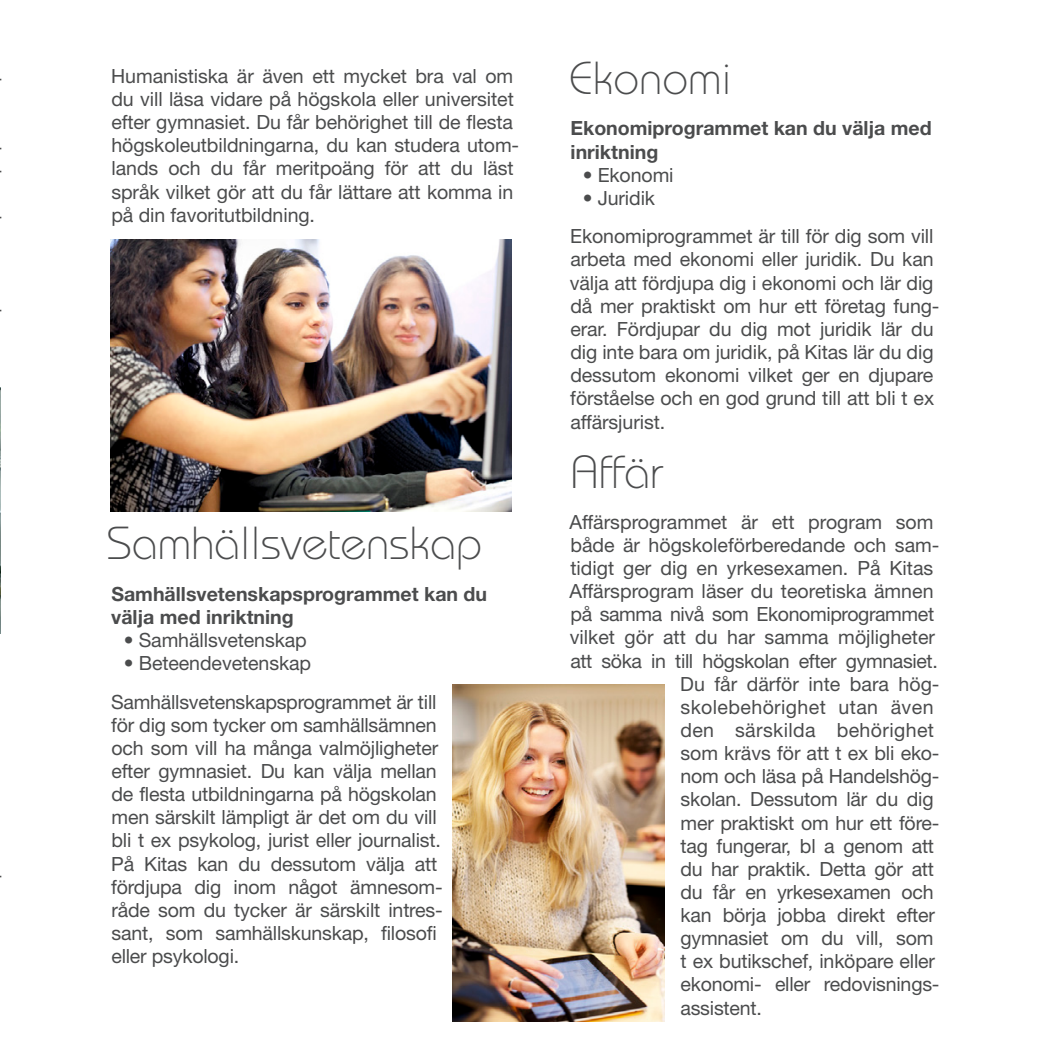
<style>
.page{position:relative;width:1042px;height:1042px;background:#fff}
.page>*{position:absolute;margin:0;border:0;box-sizing:border-box;transform-origin:0 0}
.t1{font:300 46.2px "Bauhaus Std";color:#4b4c4d}
.t2{font:19.6px/23.1px "Helvetica Neue LT Std";letter-spacing:-.005em;color:#4b4c4d}
.t3{font:700 19.6px/23.4px "Helvetica Neue LT Std";color:#4b4c4d}
.t4{font:19.6px "Helvetica Neue LT Std";letter-spacing:.02em;color:#4b4c4d}
</style>
<div class="page">
<img style="left:453px;top:685px;width:211px;height:336px">
<img style="left:111px;top:239px;width:401px;height:272px">
<img style="left:0;top:387px;width:1px;height:246px">
<p class="t2" style="left:111px;top:64px;width:409px">Humanistiska är även ett mycket bra val om du vill läsa vidare på högskola eller universitet efter gymnasiet. Du får behörighet till de flesta högskoleutbildningarna, du kan studera utom&shy;lands och du får meritpoäng för att du läst språk vilket gör att du får lättare att komma in på din favoritutbildning.</p>
<p class="t1" style="left:107px;top:516px;width:377px">Samhällsvetenskap</p>
<p class="t3" style="left:111px;top:581px;width:377px">Samhällsvetenskapsprogrammet kan du välja med inriktning</p>
<p class="t2" style="left:124px;top:628px;width:185px">• Samhällsvetenskap</p>
<p class="t2" style="left:111px;top:644px;width:327px;line-height:38.3px;text-indent:13px">• Beteendevetenskap<br>Samhällsvetenskapsprogrammet är till</p>
<p class="t2" style="left:111px;top:713px;width:333px">för dig som tycker om samhällsämnen och som vill ha många valmöjligheter efter gymnasiet. Du kan välja mellan de flesta utbildningarna på högskolan men särskilt lämpligt är det om du vill bli t ex psykolog, jurist eller journalist.<br>På Kitas kan du dessutom välja att fördjupa dig inom något ämnesom&shy;råde som du tycker är särskilt intres&shy;sant, som samhällskunskap, filosofi eller psykologi.</p>
<p class="t1" style="left:570px;top:51px;width:163px">Ekonomi</p>
<p class="t3" style="left:570px;top:116px;width:363px">Ekonomiprogrammet kan du välja med inriktning</p>
<p class="t2" style="left:583px;top:163px;width:92px">• Ekonomi</p>
<p class="t2" style="left:570px;top:179px;width:365px;line-height:38.3px;text-indent:12px">• Juridik<br>Ekonomiprogrammet är till för dig som vill</p>
<p class="t2" style="left:570px;top:248px;width:371px">arbeta med ekonomi eller juridik. Du kan välja att fördjupa dig i ekonomi och lär dig då mer praktiskt om hur ett företag fung&shy;erar. Fördjupar du dig mot juridik lär du dig inte bara om juridik, på Kitas lär du dig dessutom ekonomi vilket ger en djupare förståelse och en god grund till att bli t ex affärsjurist.</p>
<p class="t1" style="left:570px;top:445px;width:94px">Affär</p>
<p class="t2" style="left:569px;top:510px;width:366px">Affärsprogrammet är ett program som</p>
<p class="t2" style="left:570px;top:533px;width:371px">både är högskoleförberedande och sam-</p>
<p class="t2" style="left:570px;top:556px;width:364px">tidigt ger dig en yrkesexamen. På Kitas</p>
<p class="t2" style="left:569px;top:579px;width:366px">Affärsprogram läser du teoretiska ämnen</p>
<p class="t2" style="left:570px;top:602px;width:365px">på samma nivå som Ekonomiprogrammet</p>
<p class="t2" style="left:570px;top:626px;width:367px">vilket gör att du har samma möjligheter</p>
<p class="t2" style="left:570px;top:649px;width:369px">att söka in till högskolan efter gymnasiet.</p>
<p class="t2" style="left:680px;top:672px;width:261px">Du får därför inte bara hög-</p>
<p class="t4" style="left:680px;top:695px;width:255px">skolebehörighet utan även</p>
<p class="t4" style="left:680px;top:718px;width:255px">den särskilda behörighet</p>
<p class="t2" style="left:680px;top:741px;width:261px">som krävs för att t ex bli eko-</p>
<p class="t2" style="left:680px;top:764px;width:260px">nom och läsa på Handelshög-</p>
<p class="t2" style="left:680px;top:787px;width:255px">skolan. Dessutom lär du dig</p>
<p class="t2" style="left:680px;top:811px;width:260px">mer praktiskt om hur ett före-</p>
<p class="t2" style="left:680px;top:834px;width:255px">tag fungerar, bl a genom att</p>
<p class="t2" style="left:680px;top:857px;width:255px">du har praktik. Detta gör att</p>
<p class="t2" style="left:680px;top:880px;width:255px">du får en yrkesexamen och</p>
<p class="t2" style="left:680px;top:903px;width:256px">kan börja jobba direkt efter</p>
<p class="t2" style="left:680px;top:926px;width:255px">gymnasiet om du vill, som</p>
<p class="t2" style="left:680px;top:949px;width:256px">t ex butikschef, inköpare eller</p>
<p class="t2" style="left:680px;top:972px;width:261px">ekonomi- eller redovisnings-</p>
<p class="t2" style="left:680px;top:996px;width:83px">assistent.</p>
</div>
